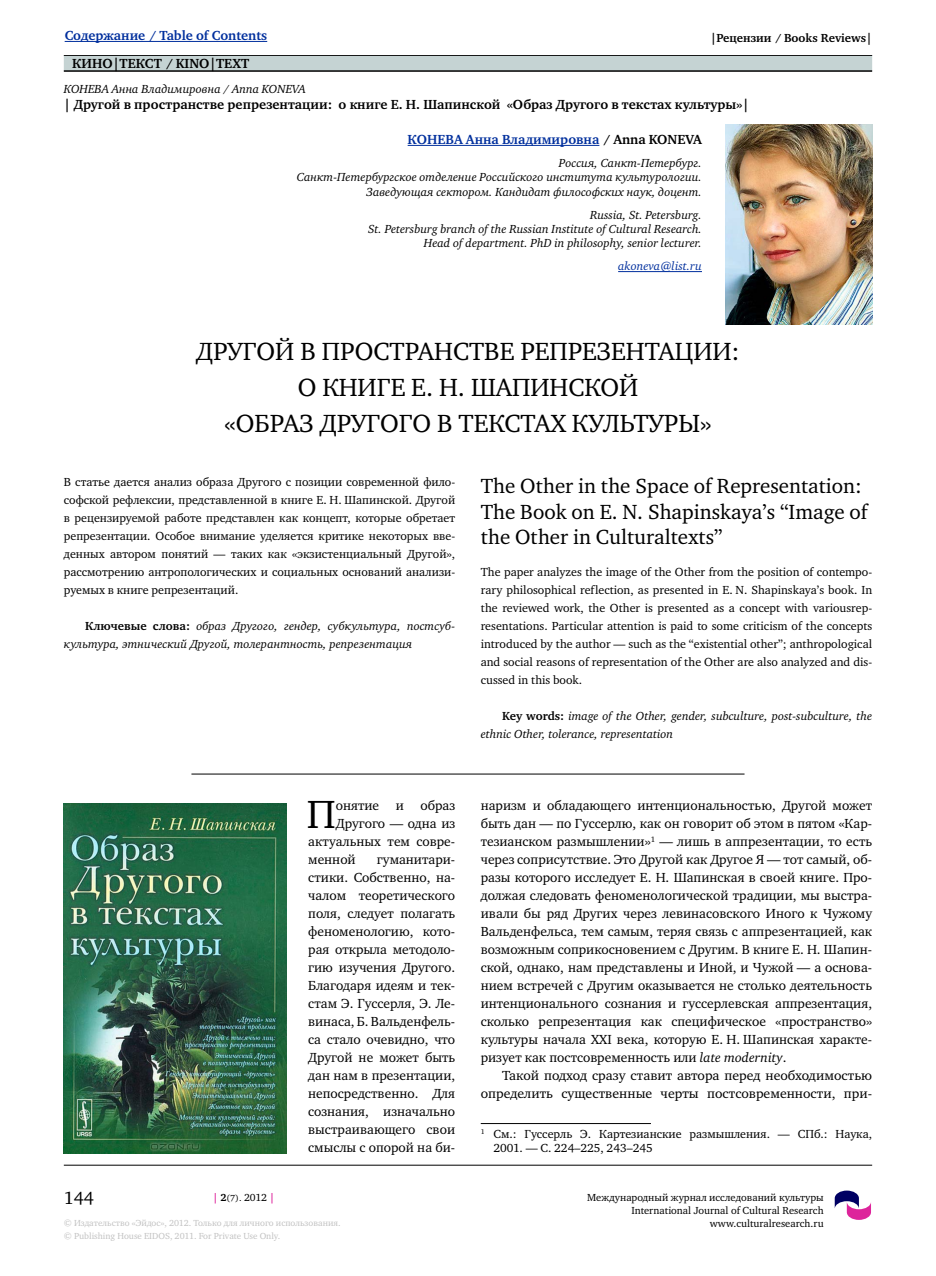
<style>
.page{position:relative;width:936px;height:1276px;background:#fff}
.page>*{position:absolute;margin:0;border:0;box-sizing:border-box;transform-origin:0 0}
.t1{font:40.35px "Charter C";color:#000}
.t2{font:25.5px/36px "Charter C";letter-spacing:.11em;color:#000;text-align:center}
.t3{font:21px/25.2px "Charter C";color:#000}
.t4{font:18px "Charter C";color:#000}
.t5{font:13.5px/18px "Charter C";color:#000;text-align:justify}
.t6{font:700 13.5px "Charter C";color:#000}
.t7{font:700 13.5px "Charter C";color:#002f9d}
.t8{font:12px/18px "Charter C";color:#000;text-align:justify}
.t9{font:italic 12px/14.4px "Charter C";color:#000;text-align:right}
.t10{font:700 12px "Charter C";color:#000}
.t11{font:italic 12px "Charter C";color:#002f9d}
.t12{font:10.5px/12.6px "Charter C";color:#000;text-align:right}
.t13{font:9px/12.8px "Charter C";color:#c2c2c2}
.t14{font:9px "Charter C";color:#000}
.s1{color:#000}
.s2{font-weight:700;font-style:normal}
.s3{font-style:italic}
.s4{font-weight:700;font-size:10.5px;color:#dd249b}
.s5{font-weight:700;font-size:10.5px}
.s6{font-size:10.5px}
</style>
<div class="page">
<hr style="left:64px;top:55px;width:808px;height:1px;background:#000">
<div style="left:64px;top:56px;width:808px;height:15px;background:#c5d3d3"></div>
<hr style="left:64px;top:1165px;width:808px;height:1px;background:#000">
<hr style="left:64px;top:70px;width:808px;height:2px;background:#000">
<svg style="left:834px;top:1190px;width:37px;height:30px"></svg>
<hr style="left:65px;top:41px;width:202px;height:1px;background:#002f9d">
<hr style="left:407px;top:145px;width:192px;height:1px;background:#002f9d">
<hr style="left:618px;top:271px;width:84px;height:1px;background:#002f9d">
<hr style="left:191px;top:774px;width:553px;height:1px;background:#000">
<hr style="left:480px;top:1123px;width:171px;height:1px;background:#000">
<img style="left:725px;top:124px;width:147px;height:200px">
<img style="left:64px;top:803px;width:223px;height:351px">
<p class="t7" style="left:65px;top:28px;width:204px">Содержание / Table of Contents</p>
<p class="t10" style="left:710px;top:31px;width:163px">|Рецензии / Books Reviews|</p>
<p class="t6" style="left:72px;top:56px;width:178px">Кино|текст / Kino|text</p>
<p class="t9" style="left:64px;top:82px;width:243px">КОНЕВА Анна Владимировна / Anna KONEVA</p>
<p class="t6" style="left:64px;top:97px;width:686px">| Другой в пространстве репрезентации: о книге Е. Н. Шапинской «Образ Другого в текстах культуры»|</p>
<p class="t7" style="left:407px;top:132px;width:296px">КОНЕВА Анна Владимировна <span class="s1">/ Anna KONEVA</span></p>
<p class="t9" style="left:297px;top:156px;width:406px">Россия, Санкт-Петербург.<br>Санкт-Петербургское отделение Российского института культурологии.<br>Заведующая сектором. Кандидат философских наук, доцент.</p>
<p class="t9" style="left:368px;top:208px;width:335px">Russia, St. Petersburg.<br>St. Petersburg branch of the Russian Institute of Cultural Research.<br>Head of department. PhD in philosophy, senior lecturer.</p>
<p class="t11" style="left:618px;top:260px;width:85px">akoneva@list.ru</p>
<h2 class="t2" style="left:196px;top:334px;width:545px">Другой в пространстве репрезентации : о книге Е . Н . Шапинской<br>«Образ Другого в текстах культуры»</h2>
<p class="t8" style="left:64px;top:473px;width:393px">В статье дается анализ образа Другого с позиции современной фило&shy;софской рефлексии, представленной в книге Е . Н . Шапинской. Другой в рецензируемой работе представлен как концепт, которые обретает репрезентации. Особое внимание уделяется критике некоторых вве&shy;денных автором понятий — таких как «экзистенциальный Другой», рассмотрению антропологических и социальных оснований анализи&shy;руемых в книге репрезентаций.</p>
<p class="t9" style="left:64px;top:617px;width:393px;line-height:18px;text-align:left;text-indent:21px"><span class="s2">Ключевые слова:</span> образ Другого, гендер, субкультура, постсуб&shy;культура, этнический Другой, толерантность, репрезентация</p>
<h1 class="t1" style="left:307px;top:792px;width:28px">П</h1>
<p class="t5" style="left:336px;top:797px;width:121px">онятие и образ</p>
<p class="t5" style="left:336px;top:815px;width:121px">Другого — одна из</p>
<p class="t5" style="left:308px;top:833px;width:148px">актуальных тем совре-</p>
<p class="t5" style="left:308px;top:851px;width:49px">менной</p>
<p class="t5" style="left:308px;top:851px;width:148px;text-indent:69px">гуманитари&shy;стики. Собственно, на&shy;чалом теоретического поля, следует полагать феноменологию, кото&shy;рая открыла методоло&shy;гию изучения Другого.<br>Благодаря идеям и тек&shy;стам Э. Гуссерля, Э. Ле&shy;винаса, Б . Вальденфель&shy;са стало очевидно, что Другой не может быть дан нам в презентации, непосредственно. Для сознания, изначально выстраивающего свои смыслы с опорой на би-</p>
<h3 class="t3" style="left:480px;top:474px;width:388px">The Other in the Space of Representation:<br>The Book on E. N. Shapinskaya’s “Image of the Other in Culturaltexts”</h3>
<p class="t8" style="left:480px;top:563px;width:393px">The paper analyzes the image of the Other from the position of contempo&shy;rary philosophical reflection, as presented in E. N. Shapinskaya’s book. In the reviewed work, the Other is presented as a concept with variousrep&shy;resentations. Particular attention is paid to some criticism of the concepts introduced by the author — such as the “existential other”; anthropological and social reasons of representation of the Other are also analyzed and dis&shy;cussed in this book.</p>
<p class="t9" style="left:480px;top:707px;width:393px;line-height:18px;text-align:left;text-indent:21px"><span class="s2">Key words:</span> image of the Other, gender, subculture, post-subculture, the ethnic Other, tolerance, representation</p>
<p class="t5" style="left:480px;top:796px;width:393px">наризм и обладающего интенциональностью, Другой может быть дан — по Гуссерлю, как он говорит об этом в пятом «Кар&shy;тезианском размышлении»<sup>1</sup> — лишь в аппрезентации, то есть через соприсутствие. Это Другой как Другое Я — тот самый, об&shy;разы которого исследует Е . Н . Шапинская в своей книге. Про&shy;должая следовать феноменологической традиции, мы выстра&shy;ивали бы ряд Других через левинасовского Иного к Чужому Вальденфельса, тем самым, теряя связь с аппрезентацией, как возможным соприкосновением с Другим. В книге Е . Н . Шапин&shy;ской, однако, нам представлены и Иной, и Чужой — а основа&shy;нием встречей с Другим оказывается не столько деятельность интенционального сознания и гуссерлевская аппрезентация, сколько репрезентация как специфическое «пространство» культуры начала XXI века, которую Е . Н . Шапинская характе&shy;ризует как постсовременность или <span class="s3">late modernity</span>.</p>
<p class="t5" style="left:480px;top:1067px;width:393px;text-align:right">Такой подход сразу ставит автора перед необходимостью определить существенные черты постсовременности, при-</p>
<p class="t8" style="left:480px;top:1125px;width:318px"><sup>1</sup> См.: Гуссерль Э. Картезианские размышления. — СП</p>
<p class="t8" style="left:814px;top:1125px;width:60px">б.: Наука,</p>
<p class="t8" style="left:493px;top:1139px;width:161px">2001. — С. 224–225, 243–245</p>
<h3 class="t4" style="left:64px;top:1188px;width:32px">144</h3>
<p class="t12" style="left:587px;top:1191px;width:238px">Международный журнал исследований культуры<br>International Journal of Cultural Research www.culturalresearch.ru</p>
<p class="t14" style="left:213px;top:1193px;width:63px"><span class="s4">|</span> <span class="s5">2</span>(7). <span class="s6">2012</span> <span class="s4">|</span></p>
<p class="t13" style="left:64px;top:1217px;width:278px">© Издательство «Эйдос», 2012. Только для личного использования. © Publishing House EIDOS, 2011. For Private Use Only.</p>
</div>
